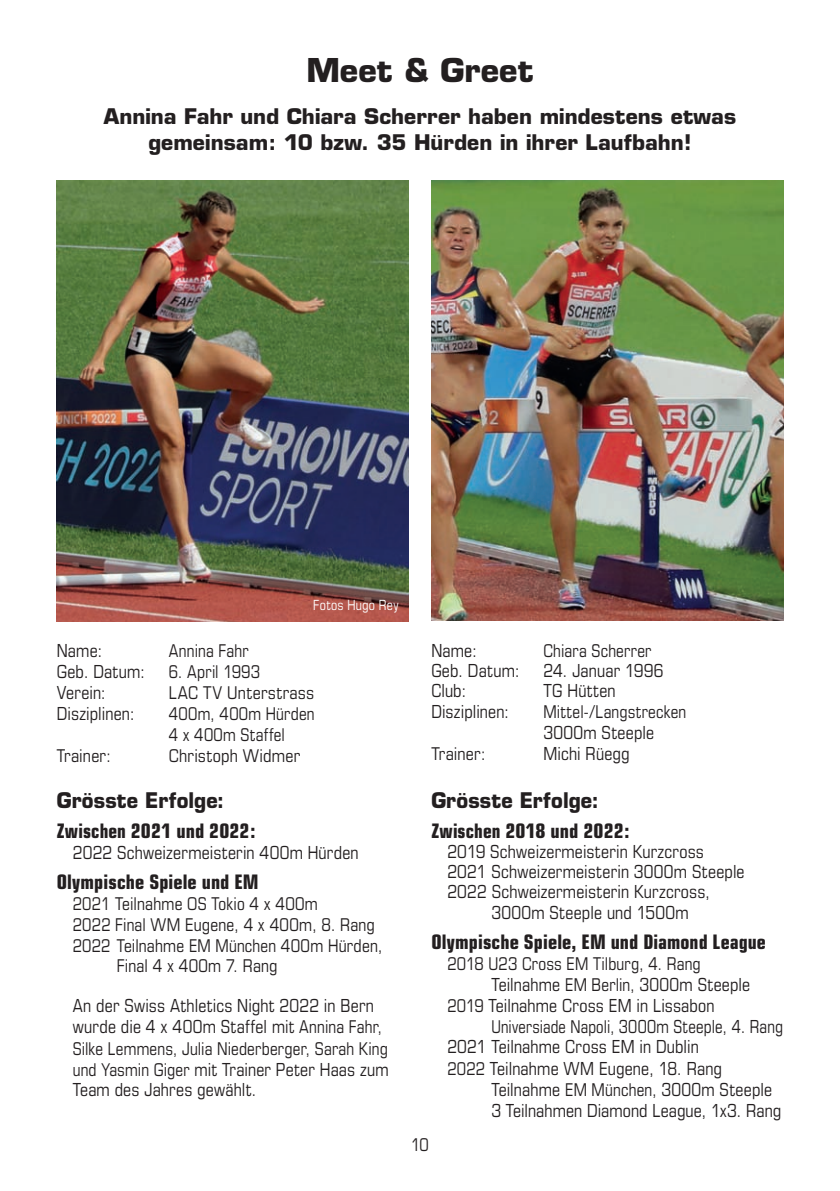
<style>
.page{position:relative;width:840px;height:1191px;background:#fff}
.page>*{position:absolute;margin:0;border:0;box-sizing:border-box;transform-origin:0 0}
.t1{font:700 32px "Eurostile";color:#231f20}
.t2{font:700 21px/25.2px "Eurostile";color:#231f20;text-align:center}
.t3{font:700 21px "Eurostile LT Std";letter-spacing:.005em;color:#231f20;scale:.94 1}
.t4{font:700 condensed 20px "Eurostile";letter-spacing:.005em;color:#231f20}
.t5{font:condensed 18px/21.2px "Eurostile LT Std";letter-spacing:.01em;color:#231f20}
.t6{font:condensed 18px/21.2px "Eurostile";letter-spacing:.01em;color:#231f20}
.t7{font:condensed 18px/20.6px "Eurostile LT Std";letter-spacing:.01em;color:#231f20;scale:.91 1}
.t8{font:condensed 17.6px/21.2px "Eurostile";letter-spacing:.01em;color:#231f20;scale:.95 1}
.t9{font:condensed 17.6px "Eurostile LT Std";letter-spacing:.01em;color:#231f20}
.t10{font:condensed 17.6px "Eurostile";letter-spacing:.01em;color:#231f20}
.t11{font:condensed 17.6px "Eurostile LT Std";letter-spacing:.01em;color:#231f20;scale:.95 1}
.t12{font:condensed 14px "Eurostile";letter-spacing:.02em;color:#fff;scale:.95 1}
.s1{font-family:"Eurostile LT Std"}
.s2{font-family:"Eurostile"}
.s3{font-size:17.6px}
.s4{font-family:"Eurostile";font-size:17.6px}
</style>
<div class="page">
<img style="left:431px;top:180px;width:351px;height:440px">
<img style="left:57px;top:180px;width:351px;height:441px">
<h1 class="t1" style="left:306px;top:51px;width:228px">Meet &amp; Greet</h1>
<p class="t2" style="left:104px;top:104px;width:633px">Annina Fahr und Chiara Scherrer haben mindestens etwas gemeinsam: 10 bzw. 35 Hürden in ihrer Laufbahn!</p>
<p class="t12" style="left:313px;top:596px;width:91px">Fotos Hugo Rey</p>
<p class="t5" style="left:57px;top:639px;width:47px">Name:</p>
<p class="t8" style="left:169px;top:639px;width:85px">Annina Fahr</p>
<p class="t5" style="left:57px;top:660px;width:90px">Geb. Datum:</p>
<p class="t8" style="left:169px;top:660px;width:98px">6. April 1993</p>
<p class="t5" style="left:57px;top:681px;width:50px">Verein:</p>
<p class="t10" style="left:169px;top:682px;width:147px">LAC TV Unterstrass</p>
<p class="t5" style="left:57px;top:703px;width:79px">Disziplinen:</p>
<p class="t8" style="left:169px;top:703px;width:155px">400m, 400m Hürden<br>4 x 400m Staffel</p>
<p class="t10" style="left:57px;top:745px;width:56px">Trainer:</p>
<p class="t10" style="left:169px;top:745px;width:133px">Christoph Widmer</p>
<p class="t3" style="left:57px;top:787px;width:180px">Grösste Erfolge:</p>
<p class="t4" style="left:57px;top:818px;width:200px"><span class="s1">Zwischen</span> 2021 und 2022:</p>
<p class="t5" style="left:73px;top:842px;width:287px">2022 Schweizermeisterin 400m Hürden</p>
<p class="t4" style="left:57px;top:869px;width:203px">Olympische Spiele und EM</p>
<p class="t9" style="left:73px;top:893px;width:246px"><span class="s2">2021</span> Teilnahme <span class="s2">OS Tokio</span> 4 x 400m</p>
<p class="t9" style="left:73px;top:914px;width:303px"><span class="s2">2022 Final</span> WM Eugene, 4 x 400m, 8. Rang</p>
<p class="t9" style="left:73px;top:935px;width:311px"><span class="s2">2022</span> Teilnahme <span class="s2">EM München</span> 400m Hürden,</p>
<p class="t9" style="left:117px;top:955px;width:162px">Final 4 x 400m 7. Rang</p>
<p class="t6" style="left:73px;top:995px;width:311px">An der Swiss Athletics Night 2022 in Bern wurde die 4 x 400m Staffel mit <span class="s3">Annina Fahr,</span></p>
<p class="t8" style="left:73px;top:1037px;width:333px">Silke Lemmens, Julia Niederberger, Sarah King</p>
<p class="t6" style="left:73px;top:1059px;width:317px;line-height:20px"><span class="s3">und Yasmin Giger</span> mit Trainer Peter Haas zum<br>Team des Jahres gewählt.</p>
<p class="t5" style="left:431px;top:639px;width:47px">Name:</p>
<p class="t8" style="left:543px;top:639px;width:115px">Chiara Scherrer</p>
<p class="t5" style="left:431px;top:659px;width:90px">Geb. Datum:</p>
<p class="t5" style="left:543px;top:659px;width:121px">24. Januar 1996</p>
<p class="t5" style="left:431px;top:679px;width:36px">Club:</p>
<p class="t5" style="left:543px;top:679px;width:74px">TG Hütten</p>
<p class="t5" style="left:431px;top:700px;width:79px">Disziplinen:</p>
<p class="t8" style="left:543px;top:700px;width:152px">Mittel-/Langstrecken</p>
<p class="t5" style="left:543px;top:721px;width:112px">3000m Steeple</p>
<p class="t10" style="left:431px;top:743px;width:56px">Trainer:</p>
<p class="t5" style="left:543px;top:743px;width:87px">Michi Rüegg</p>
<p class="t3" style="left:431px;top:787px;width:180px">Grösste Erfolge:</p>
<p class="t4" style="left:431px;top:818px;width:199px"><span class="s1">Zwischen</span> 2018 und 2022:</p>
<p class="t5" style="left:447px;top:840px;width:258px">2019 Schweizermeisterin Kurzcross</p>
<p class="t5" style="left:447px;top:860px;width:299px">2021 Schweizermeisterin 3000m Steeple</p>
<p class="t5" style="left:447px;top:880px;width:264px">2022 Schweizermeisterin Kurzcross,</p>
<p class="t5" style="left:491px;top:902px;width:199px">3000m Steeple und 1500m</p>
<p class="t4" style="left:431px;top:929px;width:336px">Olympische Spiele, EM und Diamond League</p>
<p class="t8" style="left:447px;top:952px;width:268px">2018 U23 Cross EM Tilburg, 4. Rang</p>
<p class="t5" style="left:447px;top:973px;width:304px;text-indent:44px">Teilnahme <span class="s4">EM Berlin,</span> 3000m Steeple<br><span class="s4">2019</span> Teilnahme Cross EM in Lissabon</p>
<p class="t7" style="left:447px;top:1016px;width:370px;text-indent:44px"><span class="s4">Universiade Napoli,</span> 3000m Steeple, 4. Rang<br>2021 Teilnahme Cross EM in Dublin<br><span class="s4">2022</span> Teilnahme WM Eugene, 18. Rang</p>
<p class="t5" style="left:491px;top:1078px;width:291px">Teilnahme <span class="s4">EM München,</span> 3000m Steeple<br>3 Teilnahmen Diamond League, 1x3. Rang</p>
<p class="t11" style="left:411px;top:1134px;width:20px">10</p>
</div>
